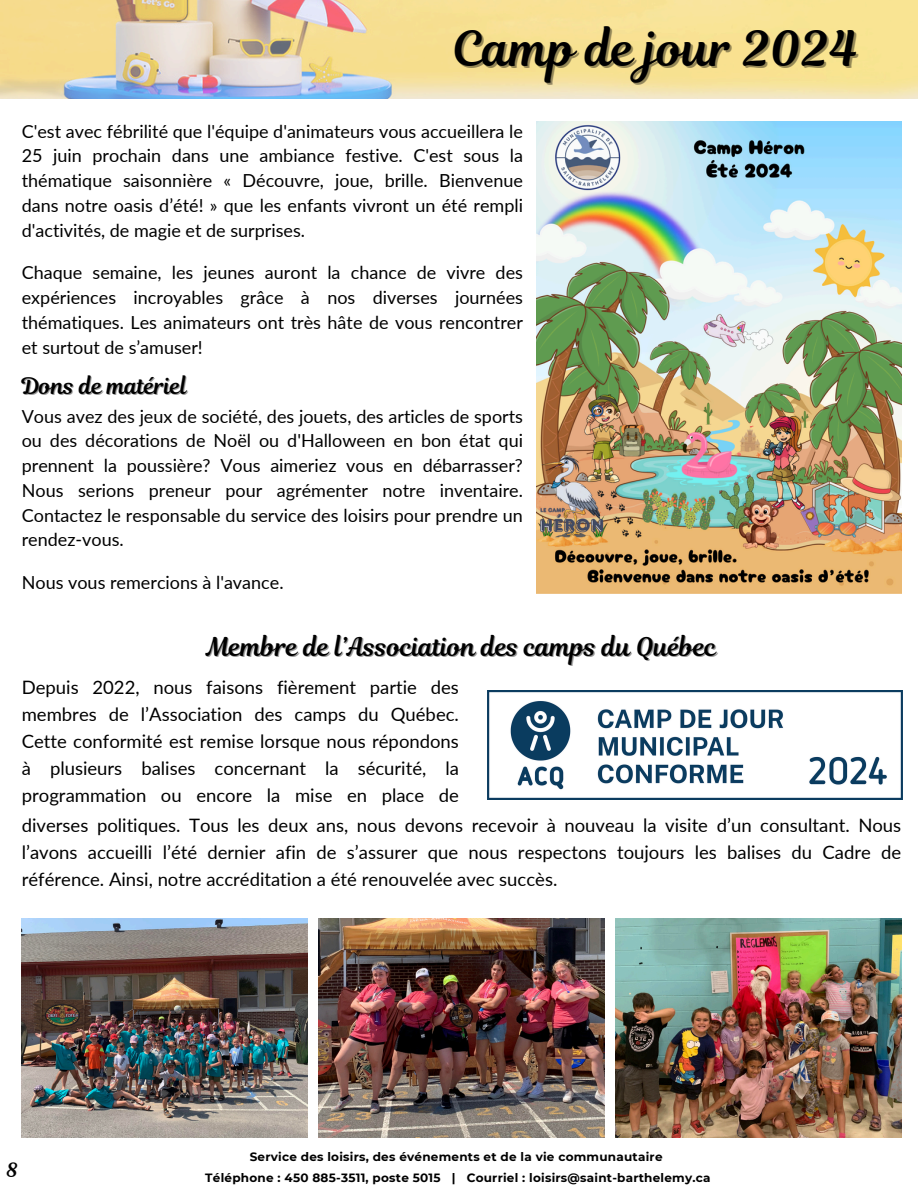
<style>
.page{position:relative;width:918px;height:1188px;background:#fff}
.page>*{position:absolute;margin:0;border:0;box-sizing:border-box;transform-origin:0 0}
.t1{font:48px "Magnolia Script";color:#000}
.t2{font:25.5px "Magnolia Script";color:#000}
.t3{font:22.5px "Magnolia Script";color:#000}
.t4{font:19.5px "Magnolia Script";color:#000}
.t5{font:18.45px/27px "Lato";color:#000;text-align:justify}
.t6{font:18px/24.8px "Lato";color:#000;text-align:justify}
.t7{font:700 12px "Montserrat";letter-spacing:.02em;color:#000}
.s1{color:#fff}
</style>
<div class="page">
<img style="left:22px;top:918px;width:286px;height:220px">
<img style="left:319px;top:918px;width:286px;height:220px">
<img style="left:616px;top:918px;width:286px;height:220px">
<img style="left:0;top:0;width:918px;height:99px">
<img style="left:488px;top:690px;width:415px;height:109px">
<img style="left:536px;top:121px;width:366px;height:473px">
<h4 class="t1" style="left:452px;top:15px;width:407px">Camp de jour 2024</h4>
<h2 class="t6" style="left:22px;top:118px;width:503px">C'est avec fébrilité que l'équipe d'animateurs vous accueillera le 25 juin prochain dans une ambiance festive. C'est sous la thématique saisonnière « Découvre, joue, brille. Bienvenue dans notre oasis d’été! » que les enfants vivront un été rempli d'activités, de magie et de surprises.</h2>
<h4 class="t6" style="left:22px;top:260px;width:503px">Chaque semaine, les jeunes auront la chance de vivre des expériences incroyables grâce à nos diverses journées thématiques. Les animateurs ont très hâte de vous rencontrer et surtout de s’amuser!</h4>
<p class="t3" style="left:22px;top:371px;width:167px">Dons de matériel</p>
<p class="t6" style="left:22px;top:403px;width:503px">Vous avez des jeux de société, des jouets, des articles de sports ou des décorations de Noël ou d'Halloween en bon état qui prennent la poussière? Vous aimeriez vous en débarrasser?<br>Nous serions preneur pour agrémenter notre inventaire.<br>Contactez le responsable du service des loisirs pour prendre un rendez-vous.</p>
<h4 class="t6" style="left:22px;top:570px;width:263px">Nous vous remercions à l'avance.</h4>
<h4 class="t2" style="left:206px;top:629px;width:512px">Membre de l’Association des camps du Québec</h4>
<h4 class="t5" style="left:22px;top:674px;width:439px">Depuis 2022, nous faisons fièrement partie des membres de l’Association des camps du Québec.<br>Cette conformité est remise lorsque nous répondons à plusieurs balises concernant la sécurité, la programmation ou encore la mise en place de <span class="s1">diverses</span></h4>
<p class="t5" style="left:22px;top:811px;width:881px">diverses politiques. Tous les deux ans, nous devons recevoir à nouveau la visite d’un consultant. Nous l’avons accueilli l’été dernier afin de s’assurer que nous respectons toujours les balises du Cadre de référence. Ainsi, notre accréditation a été renouvelée avec succès.</p>
<p class="t4" style="left:7px;top:1157px;width:13px">8</p>
<h4 class="t7" style="left:250px;top:1150px;width:414px">Service des loisirs, des événements et de la vie communautaire</h4>
<h3 class="t7" style="left:205px;top:1171px;width:507px">Téléphone : 450 885-3511, poste 5015 | Courriel : loisirs@saint-barthelemy.ca</h3>
</div>
